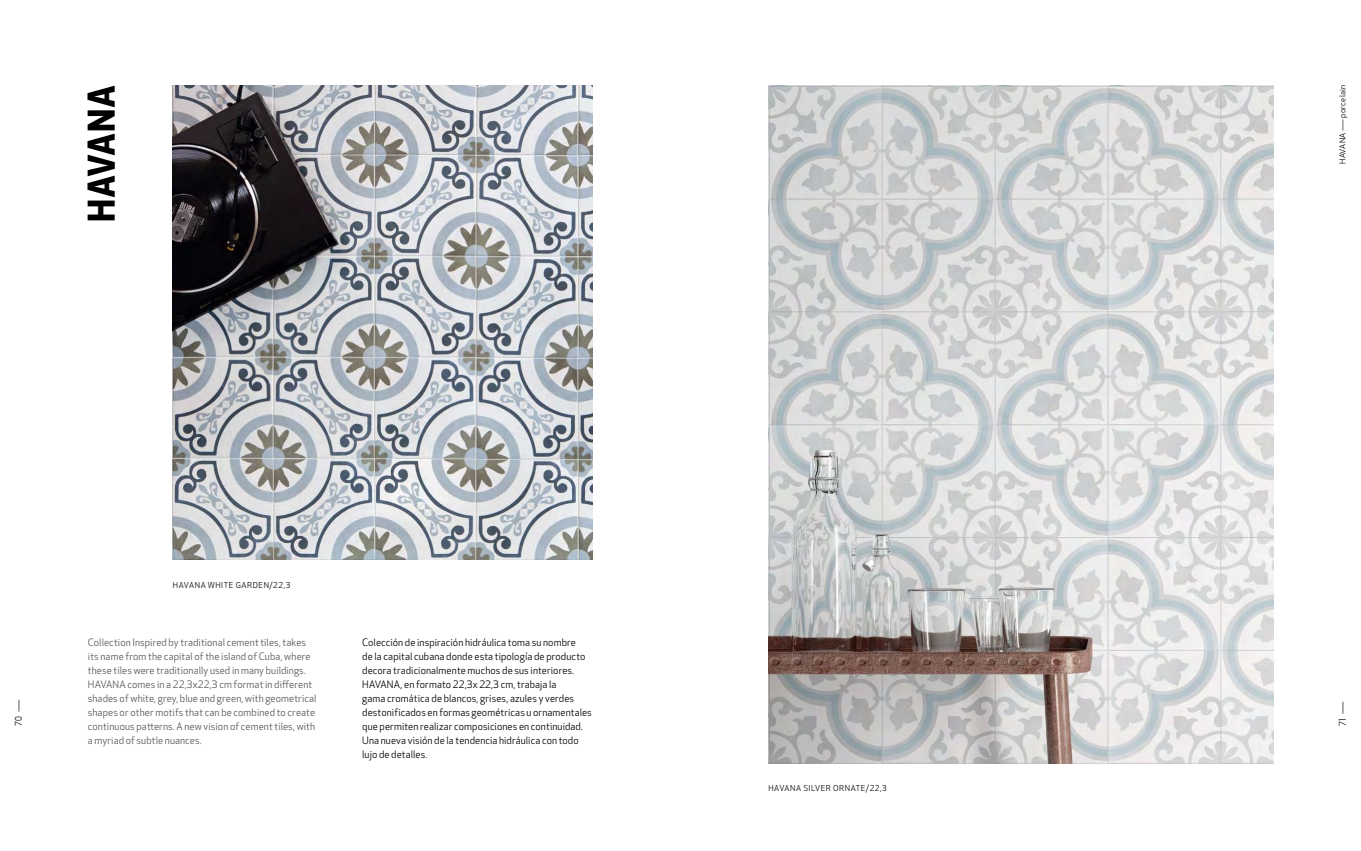
<style>
.page{position:relative;width:1361px;height:851px;background:#fff}
.page>*{position:absolute;margin:0;border:0;box-sizing:border-box;transform-origin:0 0}
.t1{font:700 36px "Apex New";letter-spacing:.02em;color:#000}
.t2{font:10px/14px "Apex New";letter-spacing:.01em;color:#000}
.t3{font:10px/14px "Apex New";letter-spacing:.01em;color:#575756}
.t4{font:9px "Apex New";color:#000;scale:.94 1}
.t5{font:8px "Apex New";letter-spacing:.06em;color:#000}
.t6{font:8px "Apex New";letter-spacing:.025em;color:#000}
</style>
<div class="page">
<img style="left:173px;top:85px;width:419px;height:474px">
<img style="left:768px;top:85px;width:505px;height:678px">
<h1 class="t1" style="left:76px;top:222px;width:139px;rotate:-90deg">HAVANA</h1>
<p class="t5" style="left:173px;top:580px;width:119px">HAVANA WHITE GARDEN/22,3</p>
<p class="t6" style="left:1337px;top:164px;width:80px;rotate:-90deg">HAVANA ― porcelain</p>
<p class="t3" style="left:88px;top:635px;width:230px">Collection Inspired by traditional cement tiles, takes its name from the capital of the island of Cuba, where these tiles were traditionally used in many buildings.<br>HAVANA comes in a 22,3x22,3 cm format in different shades of white, grey, blue and green, with geometrical shapes or other motifs that can be combined to create continuous patterns. A new vision of cement tiles, with a myriad of subtle nuances.</p>
<p class="t2" style="left:362px;top:635px;width:231px">Colección de inspiración hidráulica toma su nombre<br>de la capital cubana donde esta tipología de producto decora tradicionalmente muchos de sus interiores.<br>HAVANA, en formato 22,3x 22,3 cm, trabaja la<br>gama cromática de blancos, grises, azules y verdes destonificados en formas geométricas u ornamentales que permiten realizar composiciones en continuidad.<br>Una nueva visión de la tendencia hidráulica con todo lujo de detalles.</p>
<p class="t4" style="left:13px;top:726px;width:30px;rotate:-90deg">70 ―</p>
<p class="t4" style="left:1337px;top:726px;width:28px;rotate:-90deg">71 ―</p>
<p class="t5" style="left:768px;top:783px;width:120px">HAVANA SILVER ORNATE/22,3</p>
</div>
